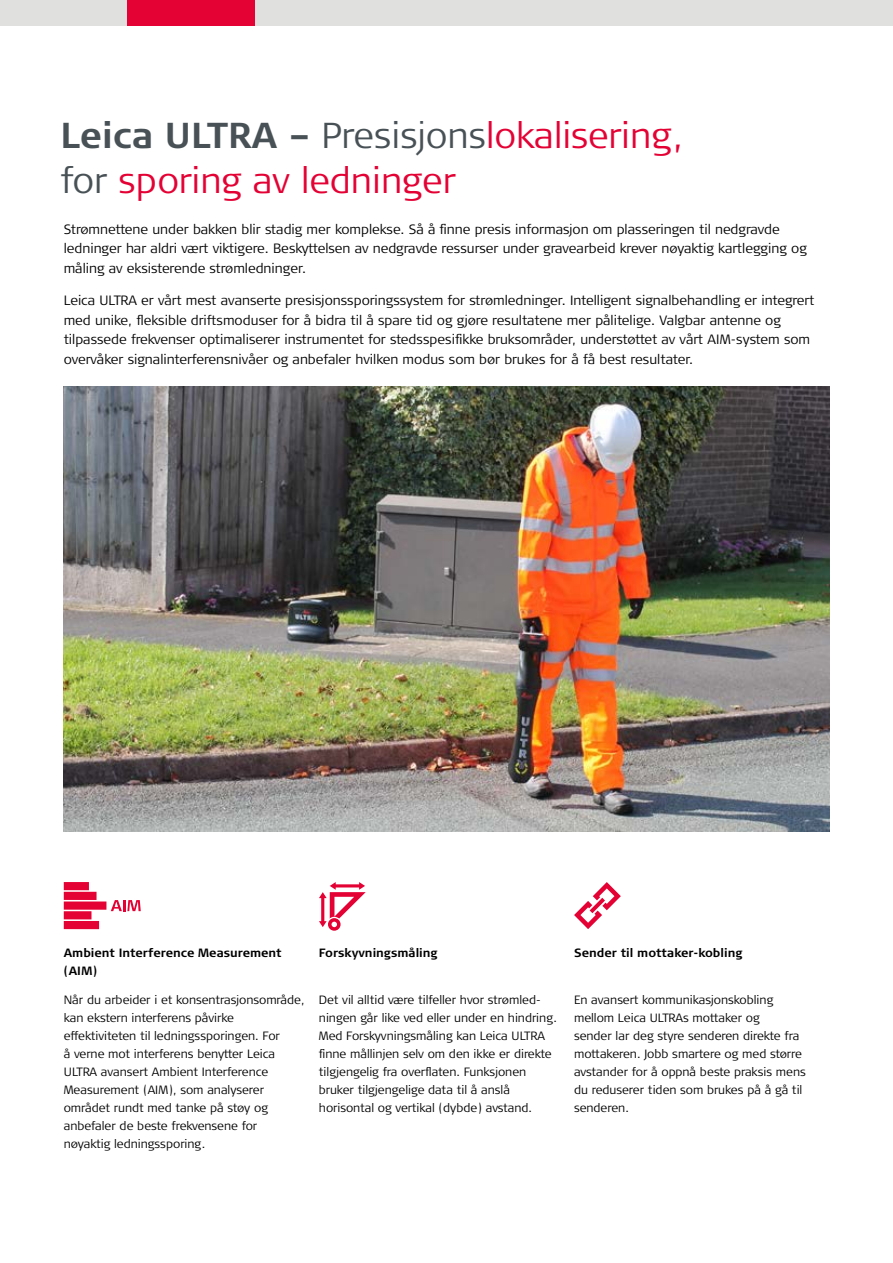
<style>
.page{position:relative;width:893px;height:1263px;background:#fff}
.page>*{position:absolute;margin:0;border:0;box-sizing:border-box;transform-origin:0 0}
.t1{font:300 36px/45px "Signa Column";color:#e40134}
.t2{font:300 13.5px/19.5px "Signa Column";color:#000}
.t3{font:300 12px/18px "Signa Column";color:#000}
.t4{font:700 12px/18px "Signa Column";color:#000}
.s1{font-weight:700;color:#485156}
.s2{color:#485156}
</style>
<div class="page">
<div style="left:0;top:0;width:893px;height:26px;background:#e0e0df"></div>
<div style="left:128px;top:0;width:127px;height:26px;background:#e40134"></div>
<img style="left:64px;top:387px;width:765px;height:445px">
<svg style="left:111px;top:900px;width:30px;height:11px"></svg>
<div style="left:64px;top:882px;width:25px;height:8px;background:#e40134"></div>
<div style="left:64px;top:911px;width:27px;height:8px;background:#e40134"></div>
<div style="left:64px;top:892px;width:33px;height:8px;background:#e40134"></div>
<div style="left:64px;top:921px;width:35px;height:8px;background:#e40134"></div>
<div style="left:64px;top:901px;width:42px;height:9px;background:#e40134"></div>
<svg style="left:574px;top:882px;width:47px;height:47px"></svg>
<div style="left:328px;top:918px;width:13px;height:13px;border:4px solid #e40134;border-radius:50%"></div>
<svg style="left:319px;top:882px;width:47px;height:46px"></svg>
<h1 class="t1" style="left:60px;top:114px;width:625px"><span class="s1">Leica ULTRA –</span> <span class="s2">Presisjons</span>lokalisering, <span class="s2">for</span> sporing av ledninger</h1>
<p class="t2" style="left:64px;top:220px;width:745px">Strømnettene under bakken blir stadig mer komplekse. Så å finne presis informasjon om plasseringen til nedgravde ledninger har aldri vært viktigere. Beskyttelsen av nedgravde ressurser under gravearbeid krever nøyaktig kartlegging og måling av eksisterende strømledninger.</p>
<p class="t2" style="left:64px;top:291px;width:752px">Leica ULTRA er vårt mest avanserte presisjonssporingssystem for strømledninger. Intelligent signalbehandling er integrert med unike, fleksible driftsmoduser for å bidra til å spare tid og gjøre resultatene mer pålitelige. Valgbar antenne og tilpassede frekvenser optimaliserer instrumentet for stedsspesifikke bruksområder, understøttet av vårt AIM-system som overvåker signalinterferensnivåer og anbefaler hvilken modus som bør brukes for å få best resultater.</p>
<p class="t4" style="left:64px;top:944px;width:219px">Ambient Interference Measurement (AIM)</p>
<p class="t3" style="left:64px;top:991px;width:242px">Når du arbeider i et konsentrasjonsområde, kan ekstern interferens påvirke effektiviteten til ledningssporingen. For<br>å verne mot interferens benytter Leica ULTRA avansert Ambient Interference Measurement (AIM), som analyserer området rundt med tanke på støy og anbefaler de beste frekvensene for nøyaktig ledningssporing.</p>
<p class="t4" style="left:319px;top:944px;width:120px">Forskyvningsmåling</p>
<p class="t3" style="left:319px;top:991px;width:240px">Det vil alltid være tilfeller hvor strømled&shy;ningen går like ved eller under en hindring.<br>Med Forskyvningsmåling kan Leica ULTRA finne mållinjen selv om den ikke er direkte tilgjengelig fra overflaten. Funksjonen bruker tilgjengelige data til å anslå horisontal og vertikal (dybde) avstand.</p>
<p class="t4" style="left:574px;top:944px;width:170px">Sender til mottaker-kobling</p>
<p class="t3" style="left:574px;top:991px;width:233px">En avansert kommunikasjonskobling mellom Leica ULTRAs mottaker og<br>sender lar deg styre senderen direkte fra mottakeren. Jobb smartere og med større avstander for å oppnå beste praksis mens du reduserer tiden som brukes på å gå til senderen.</p>
</div>
